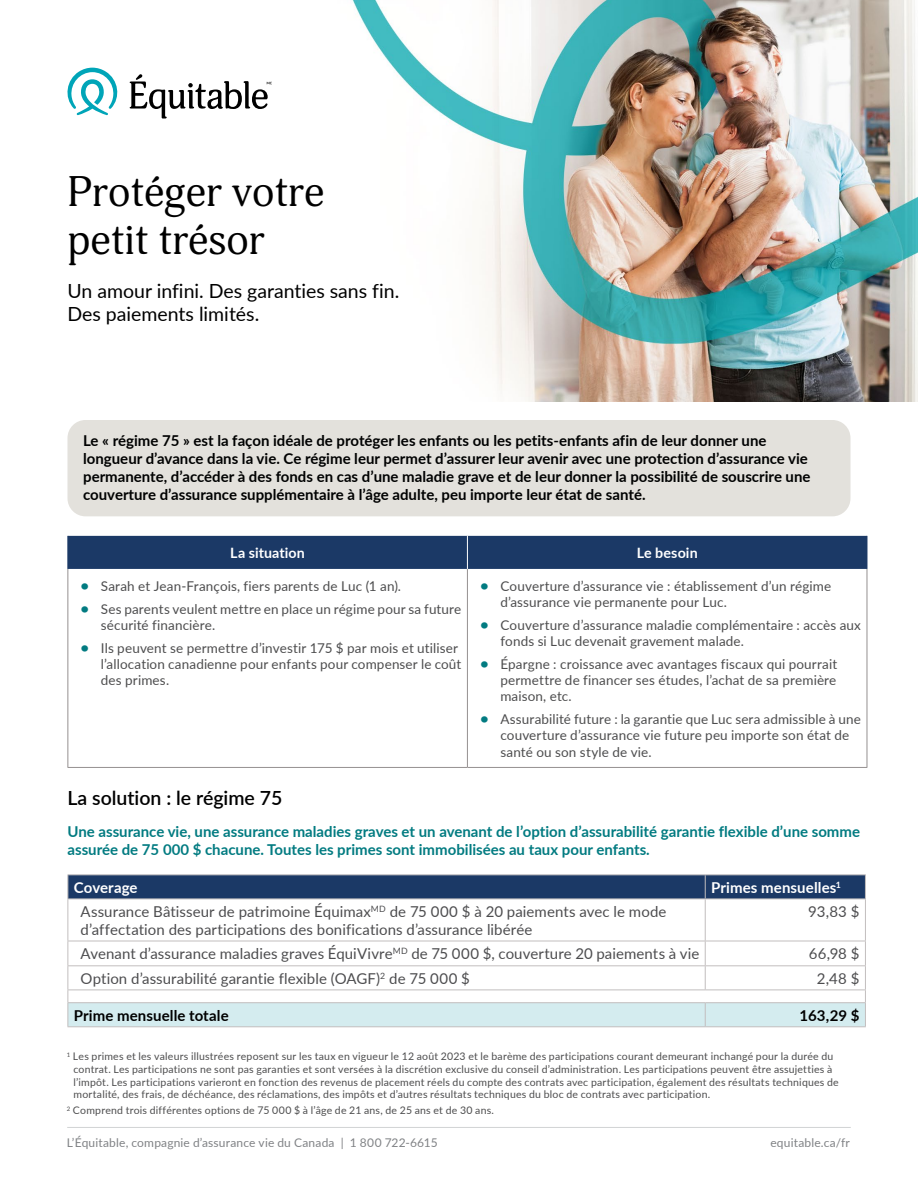
<style>
.page{position:relative;width:918px;height:1188px;background:#fff}
.page>*{position:absolute;margin:0;border:0;box-sizing:border-box;transform-origin:0 0}
.t1{font:42px/48px "Adonis";color:#000}
.t2{font:19.5px/23.4px "Lato";color:#000}
.t3{font:600 19.5px "Lato";color:#000}
.t4{font:700 15px/18px "Lato";color:#000101}
.t5{font:15px/18px "Lato";letter-spacing:.005em;color:#4d4d4f}
.t6{font:700 15px/18px "Lato";color:#027b81}
.t7{font:700 15px "Lato";letter-spacing:.01em;color:#000}
.t8{font:700 15px "Lato";letter-spacing:.01em;color:#fff}
.t9{font:700 14.25px "Lato";letter-spacing:.01em;color:#fff}
.t10{font:13.5px/16.2px "Lato";letter-spacing:.01em;color:#4d4d4e}
.t11{font:12px "Lato";letter-spacing:.015em;color:#808285}
.t12{font:10.5px/12.6px "Lato";letter-spacing:.02em;color:#4d4d4e}
.s1{font-weight:700;font-size:15px;color:#027b81}
</style>
<div class="page">
<img style="left:67px;top:0;width:851px;height:401px">
<hr style="left:67px;top:1127px;width:784px;height:1px;background:#d1d3d4">
<svg style="left:68px;top:68px;width:53px;height:47px"></svg>
<svg style="left:130px;top:74px;width:142px;height:45px"></svg>
<div style="left:68px;top:420px;width:782px;height:96px;background:#e3e1dc;border-radius:18px"></div>
<div style="left:69px;top:536px;width:798px;height:33px;background:#1b3966"></div>
<hr style="left:68px;top:569px;width:1px;height:198px;background:#959191">
<hr style="left:467px;top:569px;width:1px;height:198px;background:#959191">
<hr style="left:867px;top:569px;width:1px;height:198px;background:#959191">
<hr style="left:68px;top:767px;width:399px;height:1px;background:#959191">
<hr style="left:467px;top:767px;width:400px;height:1px;background:#959191">
<hr style="left:68px;top:536px;width:1px;height:33px;background:#1b3966">
<hr style="left:867px;top:536px;width:1px;height:33px;background:#1b3966">
<hr style="left:467px;top:536px;width:1px;height:33px;background:#fff">
<hr style="left:865px;top:899px;width:1px;height:42px;background:#c2bebe">
<hr style="left:705px;top:899px;width:1px;height:42px;background:#c2bebe">
<hr style="left:68px;top:874px;width:637px;height:1px;background:#c2bebe">
<hr style="left:705px;top:874px;width:161px;height:1px;background:#c2bebe">
<svg style="left:68px;top:875px;width:798px;height:24px;background:#213e69"></svg>
<hr style="left:68px;top:899px;width:637px;height:1px;background:#c2bebe">
<hr style="left:705px;top:899px;width:161px;height:1px;background:#c2bebe">
<hr style="left:68px;top:899px;width:1px;height:42px;background:#c2bebe">
<svg style="left:68px;top:941px;width:798px;height:86px"></svg>
<hr style="left:68px;top:990px;width:637px;height:1px;background:#c2bebe">
<h1 class="t1" style="left:68px;top:169px;width:258px">Protéger votre petit trésor</h1>
<h2 class="t2" style="left:68px;top:278px;width:333px">Un amour infini. Des garanties sans fin.<br>Des paiements limités.</h2>
<p class="t4" style="left:83px;top:431px;width:729px">Le « régime 75 » est la façon idéale de protéger les enfants ou les petits-enfants afin de leur donner une longueur d’avance dans la vie. Ce régime leur permet d’assurer leur avenir avec une protection d’assurance vie permanente, d’accéder à des fonds en cas d’une maladie grave et de leur donner la possibilité de souscrire une couverture d’assurance supplémentaire à l’âge adulte, peu importe leur état de santé.</p>
<p class="t9" style="left:230px;top:542px;width:76px">La situation</p>
<p class="t9" style="left:637px;top:542px;width:63px">Le besoin</p>
<p class="t10" style="left:81px;top:577px;width:322px"><span class="s1">•</span> Sarah et Jean-François, fiers parents de Luc (1 an).</p>
<p class="t10" style="left:101px;top:600px;width:362px;text-indent:-20px"><span class="s1">•</span> Ses parents veulent mettre en place un régime pour sa future sécurité financière.</p>
<p class="t10" style="left:101px;top:639px;width:362px;text-indent:-20px"><span class="s1">•</span> Ils peuvent se permettre d’investir 175 $ par mois et utiliser l’allocation canadienne pour enfants pour compenser le coût des primes.</p>
<p class="t10" style="left:500px;top:577px;width:332px;text-indent:-20px"><span class="s1">•</span> Couverture d’assurance vie : établissement d’un régime d’assurance vie permanente pour Luc.</p>
<p class="t10" style="left:500px;top:616px;width:362px;text-indent:-20px"><span class="s1">•</span> Couverture d’assurance maladie complémentaire : accès aux fonds si Luc devenait gravement malade.</p>
<p class="t10" style="left:500px;top:655px;width:338px;text-align:justify;text-indent:-20px"><span class="s1">•</span> Épargne : croissance avec avantages fiscaux qui pourrait permettre de financer ses études, l’achat de sa première maison, etc.</p>
<p class="t10" style="left:500px;top:711px;width:362px;text-indent:-20px"><span class="s1">•</span> Assurabilité future : la garantie que Luc sera admissible à une couverture d’assurance vie future peu importe son état de santé ou son style de vie.</p>
<h2 class="t3" style="left:68px;top:784px;width:216px">La solution : le régime 75</h2>
<p class="t6" style="left:68px;top:822px;width:794px">Une assurance vie, une assurance maladies graves et un avenant de l’option d’assurabilité garantie flexible d’une somme assurée de 75 000 $ chacune. Toutes les primes sont immobilisées au taux pour enfants.</p>
<p class="t8" style="left:74px;top:876px;width:65px">Coverage</p>
<p class="t8" style="left:711px;top:876px;width:131px">Primes mensuelles<sup>1</sup></p>
<p class="t5" style="left:81px;top:902px;width:587px">Assurance Bâtisseur de patrimoine Équimax<sup>MD</sup> de 75 000 $ à 20 paiements avec le mode d’affectation des participations des bonifications d’assurance libérée</p>
<p class="t5" style="left:808px;top:902px;width:53px">93,83 $</p>
<p class="t5" style="left:81px;top:944px;width:620px">Avenant d’assurance maladies graves ÉquiVivre<sup>MD</sup> de 75 000 $, couverture 20 paiements à vie</p>
<p class="t5" style="left:809px;top:944px;width:52px">66,98 $</p>
<p class="t5" style="left:81px;top:969px;width:391px">Option d’assurabilité garantie flexible (OAGF)<sup>2</sup> de 75 000 $</p>
<p class="t5" style="left:817px;top:969px;width:44px">2,48 $</p>
<p class="t7" style="left:74px;top:1004px;width:156px">Prime mensuelle totale</p>
<p class="t7" style="left:800px;top:1004px;width:61px">163,29 $</p>
<p class="t12" style="left:74px;top:1050px;width:767px;text-indent:-7px"><sup>1</sup> Les primes et les valeurs illustrées reposent sur les taux en vigueur le 12 août 2023 et le barème des participations courant demeurant inchangé pour la durée du contrat. Les participations ne sont pas garanties et sont versées à la discrétion exclusive du conseil d’administration. Les participations peuvent être assujetties à l’impôt. Les participations varieront en fonction des revenus de placement réels du compte des contrats avec participation, également des résultats techniques de mortalité, des frais, de déchéance, des réclamations, des impôts et d’autres résultats techniques du bloc de contrats avec participation.</p>
<p class="t12" style="left:67px;top:1104px;width:429px"><sup>2</sup> Comprend trois différentes options de 75 000 $ à l’âge de 21 ans, de 25 ans et de 30 ans.</p>
<p class="t11" style="left:67px;top:1134px;width:372px">L’Équitable, compagnie d’assurance vie du Canada | 1 800 722-6615</p>
<p class="t11" style="left:770px;top:1134px;width:81px">equitable.ca/fr</p>
</div>
